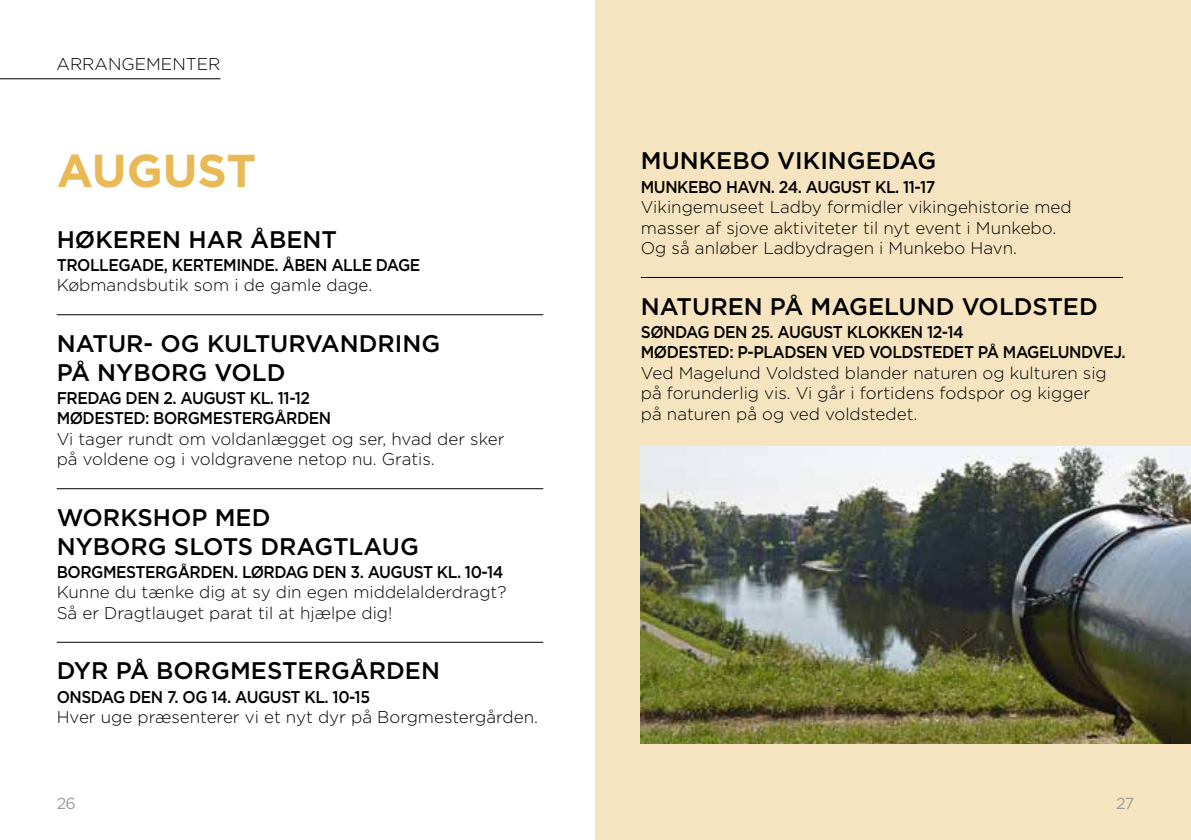
<style>
.page{position:relative;width:1191px;height:840px;background:#fff}
.page>*{position:absolute;margin:0;border:0;box-sizing:border-box;transform-origin:0 0}
.t1{font:700 46px "Gotham";color:#e8b955}
.t2{font:500 24px/28.8px "Gotham";color:#000}
.t3{font:300 17px/20.4px "Gotham";color:#000}
.t4{font:500 17px/20.4px "Gotham";letter-spacing:-.03em;color:#000;scale:.92 1}
.t5{font:16px "Gotham";color:#9d9d9c}
</style>
<div class="page">
<hr style="left:0;top:78px;width:220px;height:1px;background:#000">
<div style="left:595px;top:0;width:596px;height:839px;background:#f6e3bf"></div>
<hr style="left:641px;top:277px;width:482px;height:1px;background:#000">
<hr style="left:57px;top:314px;width:486px;height:1px;background:#000">
<hr style="left:57px;top:488px;width:486px;height:1px;background:#000">
<hr style="left:57px;top:641px;width:486px;height:1px;background:#000">
<img style="left:641px;top:446px;width:550px;height:297px">
<p class="t3" style="left:57px;top:54px;width:165px">ARRANGEMENTER</p>
<h1 class="t1" style="left:57px;top:140px;width:201px">AUGUST</h1>
<h2 class="t2" style="left:57px;top:224px;width:282px">HØKEREN HAR ÅBENT</h2>
<p class="t4" style="left:57px;top:254px;width:397px">TROLLEGADE, KERTEMINDE. ÅBEN ALLE DAGE</p>
<p class="t3" style="left:57px;top:274px;width:317px">Købmandsbutik som i de gamle dage.</p>
<h2 class="t2" style="left:57px;top:328px;width:385px">NATUR- OG KULTURVANDRING<br>PÅ NYBORG VOLD</h2>
<p class="t4" style="left:57px;top:387px;width:300px">FREDAG DEN 2. AUGUST KL. 11-12<br>MØDESTED: BORGMESTERGÅRDEN</p>
<p class="t3" style="left:57px;top:428px;width:449px">Vi tager rundt om voldanlægget og ser, hvad der sker på voldene og i voldgravene netop nu. Gratis.</p>
<h2 class="t2" style="left:57px;top:502px;width:364px">WORKSHOP MED<br>NYBORG SLOTS DRAGTLAUG</h2>
<p class="t4" style="left:57px;top:561px;width:487px">BORGMESTERGÅRDEN. LØRDAG DEN 3. AUGUST KL. 10-14</p>
<p class="t3" style="left:57px;top:581px;width:451px">Kunne du tænke dig at sy din egen middelalderdragt?<br>Så er Dragtlauget parat til at hjælpe dig!</p>
<h2 class="t2" style="left:57px;top:655px;width:385px">DYR PÅ BORGMESTERGÅRDEN</h2>
<p class="t4" style="left:57px;top:685px;width:342px">ONSDAG DEN 7. OG 14. AUGUST KL. 10-15</p>
<p class="t3" style="left:57px;top:706px;width:483px">Hver uge præsenterer vi et nyt dyr på Borgmestergården.</p>
<h2 class="t2" style="left:641px;top:146px;width:297px">MUNKEBO VIKINGEDAG</h2>
<p class="t4" style="left:641px;top:176px;width:321px">MUNKEBO HAVN. 24. AUGUST KL. 11-17</p>
<p class="t3" style="left:641px;top:196px;width:432px">Vikingemuseet Ladby formidler vikingehistorie med masser af sjove aktiviteter til nyt event i Munkebo.<br>Og så anløber Ladbydragen i Munkebo Havn.</p>
<h2 class="t2" style="left:641px;top:291px;width:458px">NATUREN PÅ MAGELUND VOLDSTED</h2>
<p class="t4" style="left:641px;top:321px;width:528px">SØNDAG DEN 25. AUGUST KLOKKEN 12-14<br>MØDESTED: P-PLADSEN VED VOLDSTEDET PÅ MAGELUNDVEJ.</p>
<p class="t3" style="left:641px;top:362px;width:467px">Ved Magelund Voldsted blander naturen og kulturen sig på forunderlig vis. Vi går i fortidens fodspor og kigger på naturen på og ved voldstedet.</p>
<p class="t5" style="left:57px;top:792px;width:21px">26</p>
<p class="t5" style="left:1116px;top:792px;width:20px">27</p>
</div>
